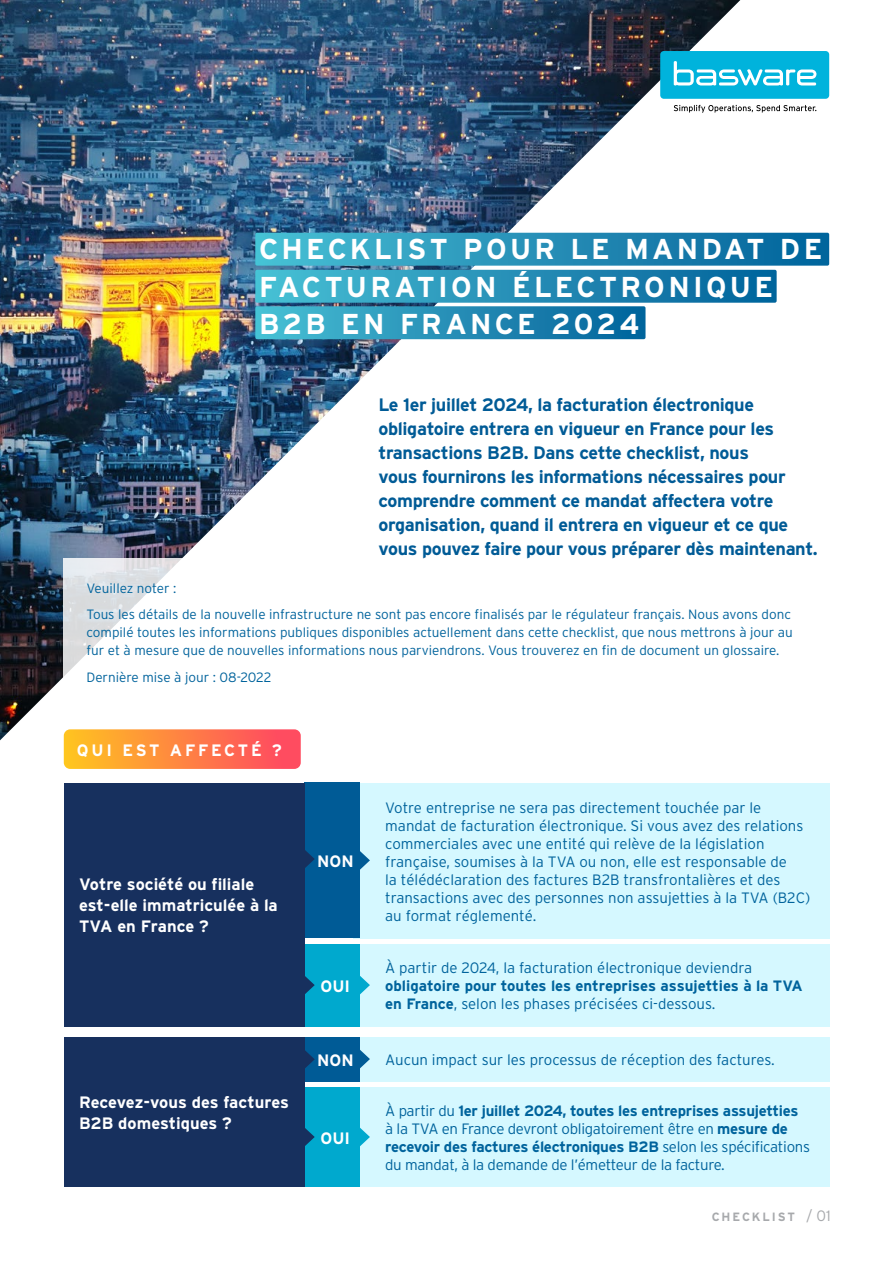
<style>
.page{position:relative;width:893px;height:1263px;background:#fff}
.page>*{position:absolute;margin:0;border:0;box-sizing:border-box;transform-origin:0 0}
.t1{font:700 28.65px/37px "Interstate";letter-spacing:.11em;color:#fff}
.t2{font:700 18px/24px "Interstate";letter-spacing:-.02em;color:#005b96}
.t3{font:700 16.5px/21px "Interstate";color:#fff}
.t4{font:700 16.5px "Interstate";letter-spacing:.17em;color:#fff}
.t5{font:300 15px/18px "Interstate";color:#00639c}
.t6{font:300 15px/18px "Interstate";letter-spacing:-.02em;color:#00639c}
.t7{font:700 15px/18px "Interstate";color:#00639c}
.t8{font:300 13.5px/26.5px "Interstate";color:#00639c}
.t9{font:700 12px "Interstate";letter-spacing:.155em;color:#a7a9ac}
.s1{font-weight:300}
.s2{font-weight:700}
.s3{font-weight:300;font-size:15px}
</style>
<div class="page">
<img style="left:0;top:0;width:742px;height:742px">
<div style="left:64px;top:559px;width:765px;height:148px;background:#fff"></div>
<div style="left:353px;top:1037px;width:476px;height:44px;background:#d5f8ff"></div>
<div style="left:353px;top:944px;width:476px;height:82px;background:#d5f8ff"></div>
<div style="left:353px;top:1087px;width:476px;height:100px;background:#d5f8ff"></div>
<div style="left:305px;top:1037px;width:55px;height:44px;background:#005b96"></div>
<svg style="left:360px;top:1050px;width:10px;height:19px"></svg>
<div style="left:305px;top:944px;width:55px;height:82px;background:#00a9ce"></div>
<svg style="left:360px;top:976px;width:10px;height:19px"></svg>
<div style="left:305px;top:1087px;width:55px;height:100px;background:#00a9ce"></div>
<svg style="left:360px;top:1127px;width:10px;height:20px"></svg>
<svg style="left:64px;top:729px;width:237px;height:40px;background:#ff8544"></svg>
<div style="left:660px;top:51px;width:169px;height:48px;background:#00b3dc;border-radius:4px"></div>
<svg style="left:674px;top:61px;width:142px;height:24px"></svg>
<svg style="left:674px;top:105px;width:142px;height:8px"></svg>
<svg style="left:255px;top:233px;width:574px;height:106px"></svg>
<div style="left:64px;top:1037px;width:241px;height:150px;background:#17305e"></div>
<svg style="left:305px;top:1050px;width:10px;height:18px"></svg>
<div style="left:353px;top:783px;width:476px;height:155px;background:#d5f8ff"></div>
<div style="left:305px;top:783px;width:55px;height:155px;background:#005b96"></div>
<svg style="left:360px;top:851px;width:10px;height:19px"></svg>
<svg style="left:305px;top:976px;width:10px;height:18px"></svg>
<svg style="left:305px;top:1128px;width:10px;height:18px"></svg>
<div style="left:64px;top:783px;width:241px;height:243px;background:#17305e"></div>
<svg style="left:305px;top:850px;width:10px;height:18px"></svg>
<h1 class="t1" style="left:259px;top:231px;width:565px">CHECKLIST POUR LE MANDAT DE<br>FACTURATION ÉLECTRONIQUE<br>B2B EN FRANCE 2024</h1>
<p class="t2" style="left:378px;top:393px;width:441px">Le 1er juillet 2024, la facturation électronique obligatoire entrera en vigueur en France pour les transactions B2B. Dans cette checklist, nous<br>vous fournirons les informations nécessaires pour comprendre comment ce mandat affectera votre organisation, quand il entrera en vigueur et ce que vous pouvez faire pour vous préparer dès maintenant.</p>
<p class="t8" style="left:86px;top:575px;width:706px">Veuillez noter :<br>Tous les détails de la nouvelle infrastructure ne sont pas encore finalisés par le régulateur français. Nous avons donc</p>
<p class="t8" style="left:86px;top:623px;width:708px;line-height:18px">compilé toutes les informations publiques disponibles actuellement dans cette checklist, que nous mettrons à jour au fur et à mesure que de nouvelles informations nous parviendrons. Vous trouverez en fin de document un glossaire.</p>
<p class="t8" style="left:86px;top:664px;width:186px">Dernière mise à jour : 08-2022</p>
<p class="t4" style="left:77px;top:741px;width:206px">QUI EST AFFECTÉ ?</p>
<p class="t3" style="left:79px;top:874px;width:200px">Votre société ou filiale est-elle immatriculée à la<br>TVA en France ?</p>
<p class="t3" style="left:79px;top:1092px;width:211px">Recevez-vous des factures<br>B2B domestiques ?</p>
<p class="t3" style="left:317px;top:850px;width:38px">NON</p>
<p class="t3" style="left:321px;top:975px;width:31px">OUI</p>
<p class="t3" style="left:317px;top:1049px;width:38px">NON</p>
<p class="t3" style="left:321px;top:1127px;width:31px">OUI</p>
<p class="t5" style="left:385px;top:799px;width:427px">Votre entreprise ne sera pas directement touchée par le mandat de facturation électronique. Si vous avez des relations commerciales avec une entité qui relève de la législation française, soumises à la TVA ou non, elle est responsable de<br>la télédéclaration des factures B2B transfrontalières et des transactions avec des personnes non assujetties à la TVA (B2C) au format réglementé.</p>
<p class="t5" style="left:385px;top:959px;width:368px">À partir de 2024, la facturation électronique deviendra</p>
<p class="t7" style="left:385px;top:977px;width:419px">obligatoire pour toutes les entreprises assujetties à la TVA en France<span class="s1">, selon les phases précisées ci-dessous.</span></p>
<p class="t5" style="left:385px;top:1051px;width:391px">Aucun impact sur les processus de réception des factures.</p>
<p class="t6" style="left:385px;top:1102px;width:426px">À partir du <span class="s2">1er juillet 2024, toutes les entreprises assujetties </span>à la TVA en France devront obligatoirement être en <span class="s2">mesure de recevoir des factures électroniques B2B</span> selon les spécifications du mandat, à la demande de l’émetteur de la facture.</p>
<p class="t9" style="left:712px;top:1210px;width:120px">CHECKLIST <span class="s3">/ 01</span></p>
</div>
